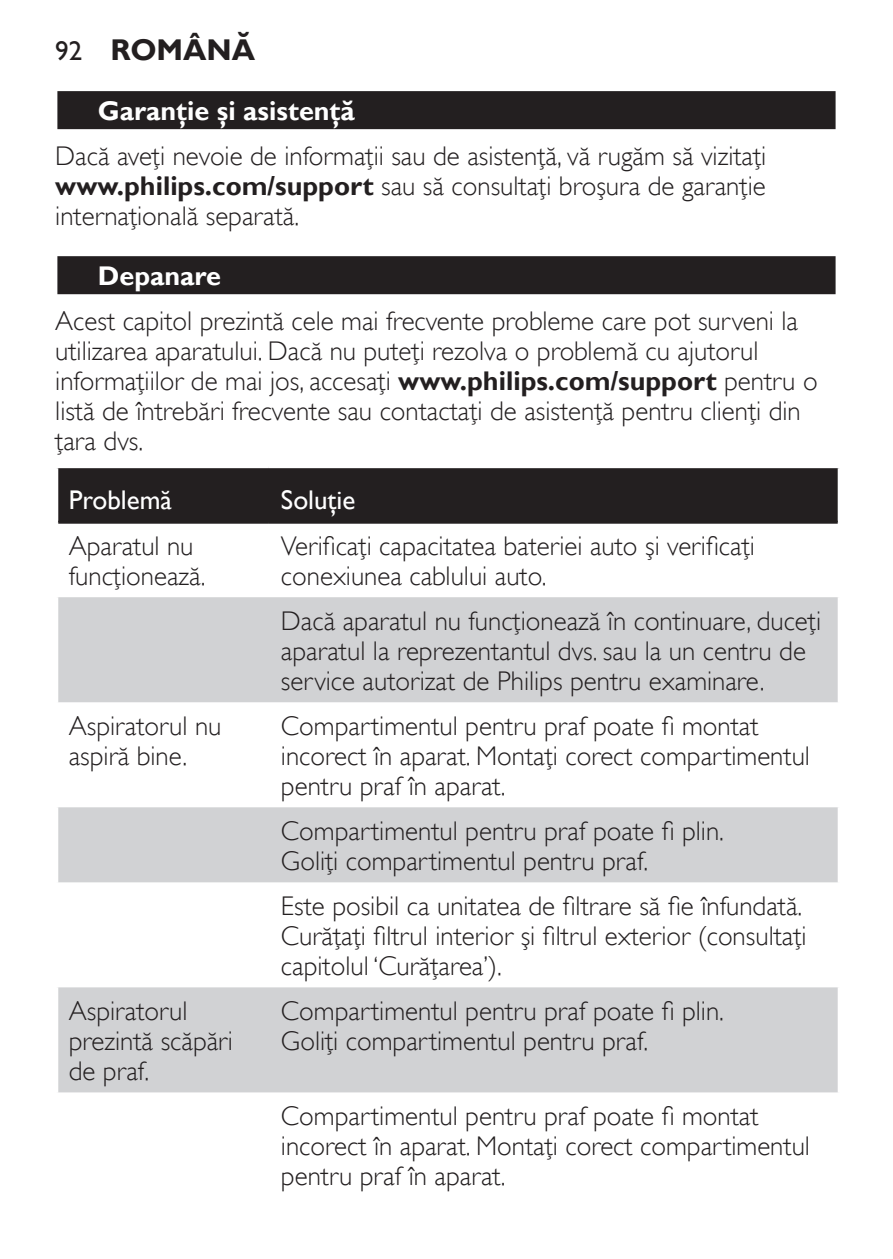
<style>
.page{position:relative;width:893px;height:1259px;background:#fff}
.page>*{position:absolute;margin:0;border:0;box-sizing:border-box;transform-origin:0 0}
.t1{font:700 30px "Gill Sans Alt One WGL";color:#231f20}
.t2{font:27px/30px "Gill Sans Alt One WGL Light";color:#231f20}
.t3{font:700 27px "Gill Sans Alt One WGL";color:#fff}
.t4{font:27px "Gill Sans Alt One WGL";color:#fff}
.s1{font-weight:400;font-size:27px}
.s2{font-family:"Gill Sans Alt One WGL";font-weight:700}
</style>
<div class="page">
<div style="left:55px;top:89px;width:783px;height:43px;background:linear-gradient(to right,#dcdbdc,#dcdbdc)"></div>
<div style="left:57px;top:91px;width:779px;height:38px;background:#231f20"></div>
<div style="left:55px;top:254px;width:783px;height:43px;background:linear-gradient(to right,#cecdce,#cecdce)"></div>
<div style="left:57px;top:256px;width:779px;height:38px;background:#231f20"></div>
<div style="left:58px;top:468px;width:780px;height:53px;background:#231f20"></div>
<svg style="left:58px;top:597px;width:780px;height:495px;fill:#d1d2d4"></svg>
<hr style="left:58px;top:521px;width:211px;height:3px;background:#231f20">
<hr style="left:269px;top:521px;width:569px;height:3px;background:#231f20">
<p class="t1" style="left:55px;top:29px;width:202px"><span class="s1">92</span> ROMÂNĂ</p>
<p class="t3" style="left:98px;top:92px;width:259px">Garanţie şi asistenţă</p>
<p class="t2" style="left:55px;top:141px;width:713px;text-align:justify">Dacă aveţi nevoie de informaţii sau de asistenţă, vă rugăm să vizitaţi <span class="s2">www.philips.com/support</span> sau să consultaţi broşura de garanţie internaţională separată.</p>
<p class="t3" style="left:98px;top:257px;width:125px">Depanare</p>
<p class="t2" style="left:55px;top:306px;width:764px">Acest capitol prezintă cele mai frecvente probleme care pot surveni la utilizarea aparatului. Dacă nu puteţi rezolva o problemă cu ajutorul informaţiilor de mai jos, accesaţi <span class="s2">www.philips.com/support</span> pentru o listă de întrebări frecvente sau contactaţi de asistenţă pentru clienţi din ţara dvs.</p>
<p class="t4" style="left:69px;top:481px;width:105px">Problemă</p>
<p class="t4" style="left:281px;top:481px;width:76px">Soluţie</p>
<p class="t2" style="left:69px;top:531px;width:138px">Aparatul nu funcţionează.</p>
<p class="t2" style="left:281px;top:531px;width:475px">Verificaţi capacitatea bateriei auto şi verificaţi conexiunea cablului auto.</p>
<p class="t2" style="left:281px;top:606px;width:542px">Dacă aparatul nu funcţionează în continuare, duceţi aparatul la reprezentantul dvs. sau la un centru de service autorizat de Philips pentru examinare.</p>
<p class="t2" style="left:69px;top:711px;width:154px">Aspiratorul nu aspiră bine.</p>
<p class="t2" style="left:281px;top:711px;width:531px">Compartimentul pentru praf poate fi montat incorect în aparat. Montaţi corect compartimentul pentru praf în aparat.</p>
<p class="t2" style="left:281px;top:816px;width:445px">Compartimentul pentru praf poate fi plin.<br>Goliţi compartimentul pentru praf.</p>
<p class="t2" style="left:281px;top:891px;width:527px">Este posibil ca unitatea de filtrare să fie înfundată.<br>Curăţaţi filtrul interior şi filtrul exterior (consultaţi capitolul ‘Curăţarea’).</p>
<p class="t2" style="left:69px;top:996px;width:166px">Aspiratorul prezintă scăpări de praf.</p>
<p class="t2" style="left:281px;top:996px;width:445px">Compartimentul pentru praf poate fi plin.<br>Goliţi compartimentul pentru praf.</p>
<p class="t2" style="left:281px;top:1101px;width:531px">Compartimentul pentru praf poate fi montat incorect în aparat. Montaţi corect compartimentul pentru praf în aparat.</p>
</div>
